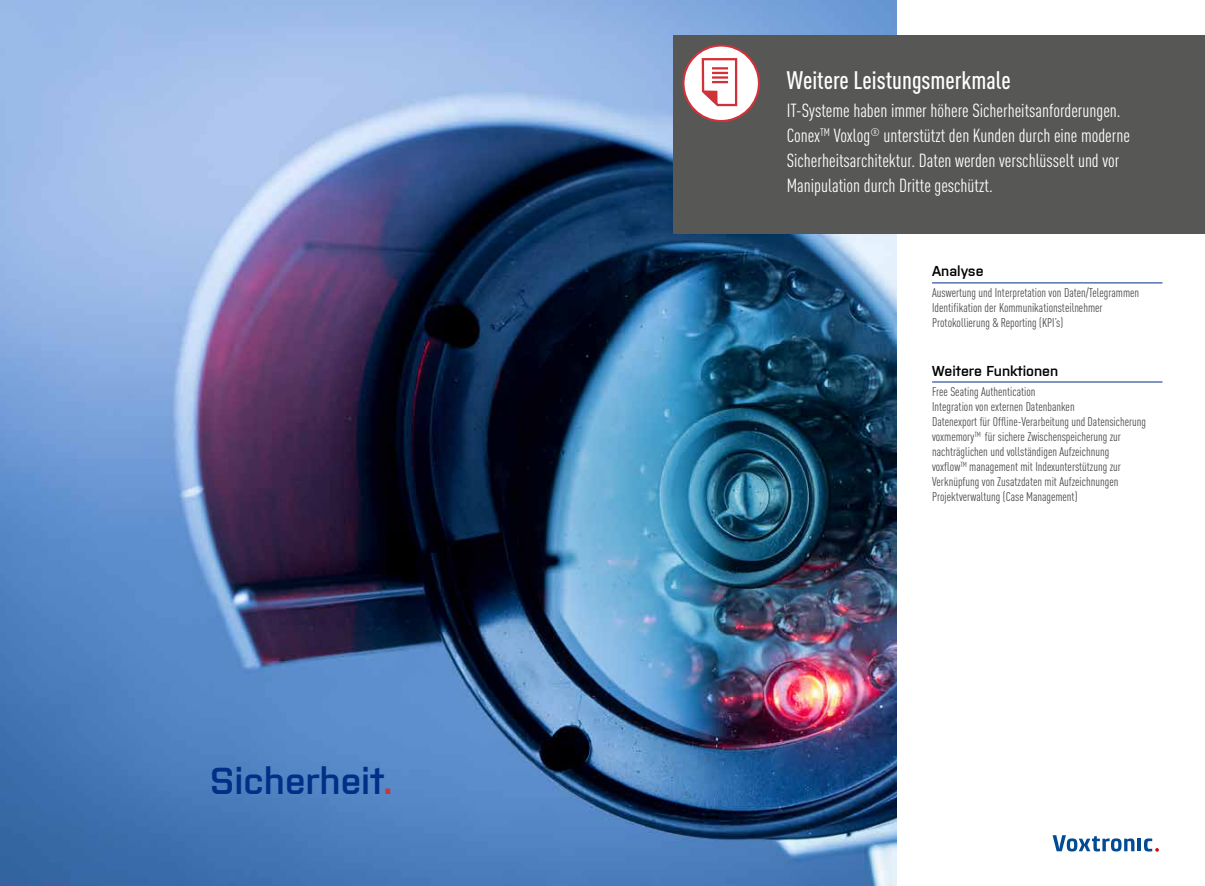
<style>
.page{position:relative;width:1205px;height:886px;background:#fff}
.page>*{position:absolute;margin:0;border:0;box-sizing:border-box;transform-origin:0 0}
.t1{font:600 37.5px "Purista";color:#002f87}
.t2{font:500 condensed 25px "DIN Pro";color:#fff}
.t3{font:condensed 18.75px/25px "DIN Pro";color:#fff}
.t4{font:600 14.38px "Purista";color:#000}
.t5{font:condensed 12.5px/15px "DIN Pro";color:#4a4a49}
.s1{color:#cf3339}
</style>
<div class="page">
<img style="left:0;top:0;width:896px;height:886px">
<hr style="left:932px;top:382px;width:230px;height:1px;background:#002f87">
<svg style="left:1052px;top:835px;width:82px;height:16px"></svg>
<hr style="left:1137px;top:839px;width:4px;height:12px;background:#004b93">
<svg style="left:1144px;top:838px;width:15px;height:14px"></svg>
<div style="left:673px;top:35px;width:532px;height:199px;background:#575756"></div>
<svg style="left:682px;top:44px;width:78px;height:78px"></svg>
<hr style="left:932px;top:283px;width:230px;height:1px;background:#002f87">
<h1 class="t1" style="left:210px;top:753px;width:184px">Sicherheit<span class="s1">.</span></h1>
<h2 class="t2" style="left:787px;top:61px;width:226px">Weitere Leistungsmerkmale</h2>
<h3 class="t3" style="left:787px;top:97px;width:345px">IT-Systeme haben immer höhere Sicherheitsanforderungen.<br>Conex<sup>TM</sup> Voxlog<sup>®</sup> unterstützt den Kunden durch eine moderne Sicherheitsarchitektur. Daten werden verschlüsselt und vor Manipulation durch Dritte geschützt.</h3>
<p class="t4" style="left:932px;top:261px;width:53px">Analyse</p>
<p class="t5" style="left:932px;top:284px;width:209px">Auswertung und Interpretation von Daten/Telegrammen<br>Identifikation der Kommunikationsteilnehmer<br>Protokollierung &amp; Reporting (KPI’s)</p>
<p class="t4" style="left:932px;top:360px;width:128px">Weitere Funktionen</p>
<p class="t5" style="left:932px;top:383px;width:216px">Free Seating Authentication<br>Integration von externen Datenbanken<br>Datenexport für Offline-Verarbeitung und Datensicherung voxmemory<sup>TM</sup> für sichere Zwischenspeicherung zur nachträglichen und vollständigen Aufzeichnung voxflow<sup>TM</sup> management mit Indexunterstützung zur Verknüpfung von Zusatzdaten mit Aufzeichnungen Projektverwaltung (Case Management)</p>
</div>
